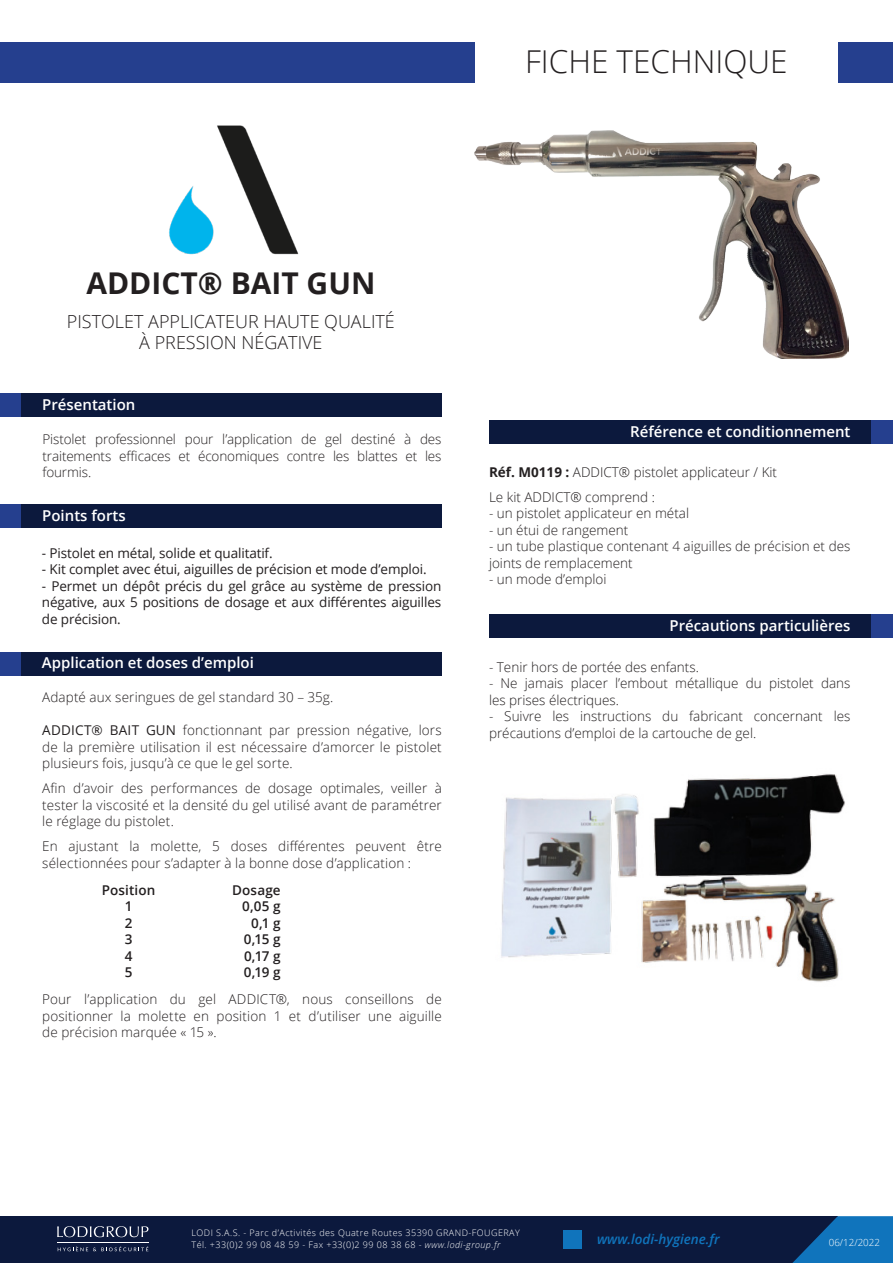
<style>
.page{position:relative;width:893px;height:1263px;background:#fff}
.page>*{position:absolute;margin:0;border:0;box-sizing:border-box;transform-origin:0 0}
.t1{font:300 31.5px "Open Sans";color:#231f20}
.t2{font:700 30px "Open Sans";color:#231f20}
.t3{font:300 18px "Open Sans";color:#231f20}
.t4{font:600 15px "Open Sans";color:#fff}
.PARAGRAPHE_TEXTE{font:300 13.5px/16.5px "Open Sans";letter-spacing:.01em;color:#231f20;text-align:justify}
.TEXTE_COURANT{font:300 13.5px/16.5px "Open Sans";color:#231f20}
.t5{font:13.5px/16.5px "Open Sans";letter-spacing:-.01em;color:#231f20;text-align:justify}
.PARAGRAPHE_TEXTE-2{font:600 13.5px "Open Sans";letter-spacing:.01em;color:#231f20}
.t6{font:italic 600 13.5px "Open Sans";color:#1074bc}
.t7{font:300 9.75px "Open Sans";color:#fff}
.t8{font:300 9px "Open Sans";letter-spacing:.05em;color:#fff}
.s1{font-weight:400}
.s2{font-weight:700}
.s3{font-style:italic}
</style>
<div class="page">
<div style="left:0;top:1216px;width:838px;height:47px;background:#0c193d"></div>
<svg style="left:792px;top:1216px;width:101px;height:47px"></svg>
<svg style="left:57px;top:1226px;width:91px;height:11px"></svg>
<svg style="left:58px;top:1246px;width:90px;height:5px"></svg>
<hr style="left:57px;top:1242px;width:91px;height:1px;background:#fff">
<div style="left:563px;top:1230px;width:19px;height:19px;background:#1074bc"></div>
<div style="left:0;top:42px;width:475px;height:41px;background:#253f8e"></div>
<div style="left:839px;top:42px;width:54px;height:41px;background:#253f8e"></div>
<div style="left:489px;top:420px;width:404px;height:23px;background:#0c193d"></div>
<div style="left:489px;top:615px;width:404px;height:23px;background:#0c193d"></div>
<div style="left:0;top:393px;width:442px;height:23px;background:#0c193d"></div>
<div style="left:0;top:393px;width:21px;height:23px;background:#253f8e"></div>
<div style="left:872px;top:420px;width:21px;height:23px;background:#253f8e"></div>
<div style="left:872px;top:615px;width:21px;height:23px;background:#253f8e"></div>
<div style="left:0;top:652px;width:442px;height:23px;background:#0c193d"></div>
<div style="left:0;top:652px;width:21px;height:23px;background:#253f8e"></div>
<div style="left:0;top:504px;width:442px;height:23px;background:#0c193d"></div>
<div style="left:0;top:504px;width:21px;height:23px;background:#253f8e"></div>
<img style="left:169px;top:125px;width:130px;height:130px">
<img style="left:474px;top:131px;width:374px;height:227px">
<img style="left:501px;top:774px;width:344px;height:208px">
<p class="t1" style="left:525px;top:40px;width:264px">FICHE TECHNIQUE</p>
<p class="t2" style="left:86px;top:262px;width:291px">ADDICT® BAIT GUN</p>
<p class="t3" style="left:67px;top:309px;width:329px">PISTOLET APPLICATEUR HAUTE QUALITÉ</p>
<p class="t3" style="left:139px;top:330px;width:185px">À PRESSION NÉGATIVE</p>
<p class="t4" style="left:42px;top:394px;width:95px">Présentation</p>
<p class="PARAGRAPHE_TEXTE" style="left:43px;top:430px;width:401px">Pistolet professionnel pour l’application de gel destiné à des traitements efficaces et économiques contre les blattes et les fourmis.</p>
<p class="t4" style="left:42px;top:505px;width:85px">Points forts</p>
<p class="t5" style="left:42px;top:544px;width:232px">- Pistolet en métal, solide et qualitatif.</p>
<p class="t5" style="left:42px;top:561px;width:386px">- Kit complet avec étui, aiguilles de précision et mode d’emploi.</p>
<p class="t5" style="left:42px;top:577px;width:401px">- Permet un dépôt précis du gel grâce au système de pression négative, aux 5 positions de dosage et aux différentes aiguilles de précision.</p>
<p class="t4" style="left:42px;top:652px;width:213px">Application et doses d’emploi</p>
<p class="PARAGRAPHE_TEXTE" style="left:42px;top:689px;width:293px">Adapté aux seringues de gel standard 30 – 35g.</p>
<p class="PARAGRAPHE_TEXTE" style="left:42px;top:722px;width:401px"><span class="s1">ADDICT® BAIT GUN</span> fonctionnant par pression négative, lors de la première utilisation il est nécessaire d’amorcer le pistolet plusieurs fois, jusqu’à ce que le gel sorte.</p>
<p class="PARAGRAPHE_TEXTE" style="left:42px;top:780px;width:401px">Afin d’avoir des performances de dosage optimales, veiller à tester la viscosité et la densité du gel utilisé avant de paramétrer le réglage du pistolet.</p>
<p class="PARAGRAPHE_TEXTE" style="left:42px;top:838px;width:401px">En ajustant la molette, 5 doses différentes peuvent être sélectionnées pour s’adapter à la bonne dose d’application :</p>
<p class="PARAGRAPHE_TEXTE-2" style="left:102px;top:880px;width:55px">Position</p>
<p class="PARAGRAPHE_TEXTE-2" style="left:125px;top:897px;width:9px">1</p>
<p class="PARAGRAPHE_TEXTE-2" style="left:125px;top:913px;width:9px">2</p>
<p class="PARAGRAPHE_TEXTE-2" style="left:125px;top:930px;width:9px">3</p>
<p class="PARAGRAPHE_TEXTE-2" style="left:125px;top:946px;width:9px">4</p>
<p class="PARAGRAPHE_TEXTE-2" style="left:125px;top:963px;width:9px">5</p>
<p class="PARAGRAPHE_TEXTE-2" style="left:232px;top:880px;width:50px">Dosage</p>
<p class="PARAGRAPHE_TEXTE-2" style="left:242px;top:897px;width:40px">0,05 g</p>
<p class="PARAGRAPHE_TEXTE-2" style="left:251px;top:913px;width:31px">0,1 g</p>
<p class="PARAGRAPHE_TEXTE-2" style="left:244px;top:930px;width:38px">0,15 g</p>
<p class="PARAGRAPHE_TEXTE-2" style="left:244px;top:946px;width:38px">0,17 g</p>
<p class="PARAGRAPHE_TEXTE-2" style="left:244px;top:963px;width:38px">0,19 g</p>
<p class="PARAGRAPHE_TEXTE" style="left:42px;top:990px;width:401px">Pour l’application du gel ADDICT®, nous conseillons de positionner la molette en position 1 et d’utiliser une aiguille de précision marquée « 15 ».</p>
<p class="t4" style="left:630px;top:421px;width:222px">Référence et conditionnement</p>
<p class="TEXTE_COURANT" style="left:489px;top:463px;width:290px"><span class="s2">Réf. M0119 :</span> ADDICT® pistolet applicateur / Kit</p>
<p class="TEXTE_COURANT" style="left:489px;top:488px;width:167px">Le kit ADDICT® comprend :</p>
<p class="TEXTE_COURANT" style="left:489px;top:505px;width:202px">- un pistolet applicateur en métal</p>
<p class="TEXTE_COURANT" style="left:489px;top:521px;width:141px">- un étui de rangement</p>
<p class="TEXTE_COURANT" style="left:489px;top:538px;width:363px">- un tube plastique contenant 4 aiguilles de précision et des joints de remplacement</p>
<p class="TEXTE_COURANT" style="left:489px;top:571px;width:119px">- un mode d’emploi</p>
<p class="t4" style="left:669px;top:615px;width:182px">Précautions particulières</p>
<p class="TEXTE_COURANT" style="left:489px;top:658px;width:211px">- Tenir hors de portée des enfants.</p>
<p class="TEXTE_COURANT" style="left:489px;top:675px;width:363px">- Ne jamais placer l’embout métallique du pistolet dans les prises électriques.</p>
<p class="TEXTE_COURANT" style="left:489px;top:708px;width:363px">- Suivre les instructions du fabricant concernant les précautions d’emploi de la cartouche de gel.</p>
<p class="t8" style="left:192px;top:1227px;width:330px">LODI S.A.S. - Parc d’Activités des Quatre Routes 35390 GRAND-FOUGERAY</p>
<p class="t8" style="left:192px;top:1239px;width:310px">Tél. +33(0)2 99 08 48 59 - Fax +33(0)2 99 08 38 68 - <span class="s3">www.lodi-group.fr</span></p>
<p class="t6" style="left:597px;top:1230px;width:124px">www.lodi-hygiene.fr</p>
<p class="t7" style="left:829px;top:1236px;width:53px">06/12/2022</p>
</div>
